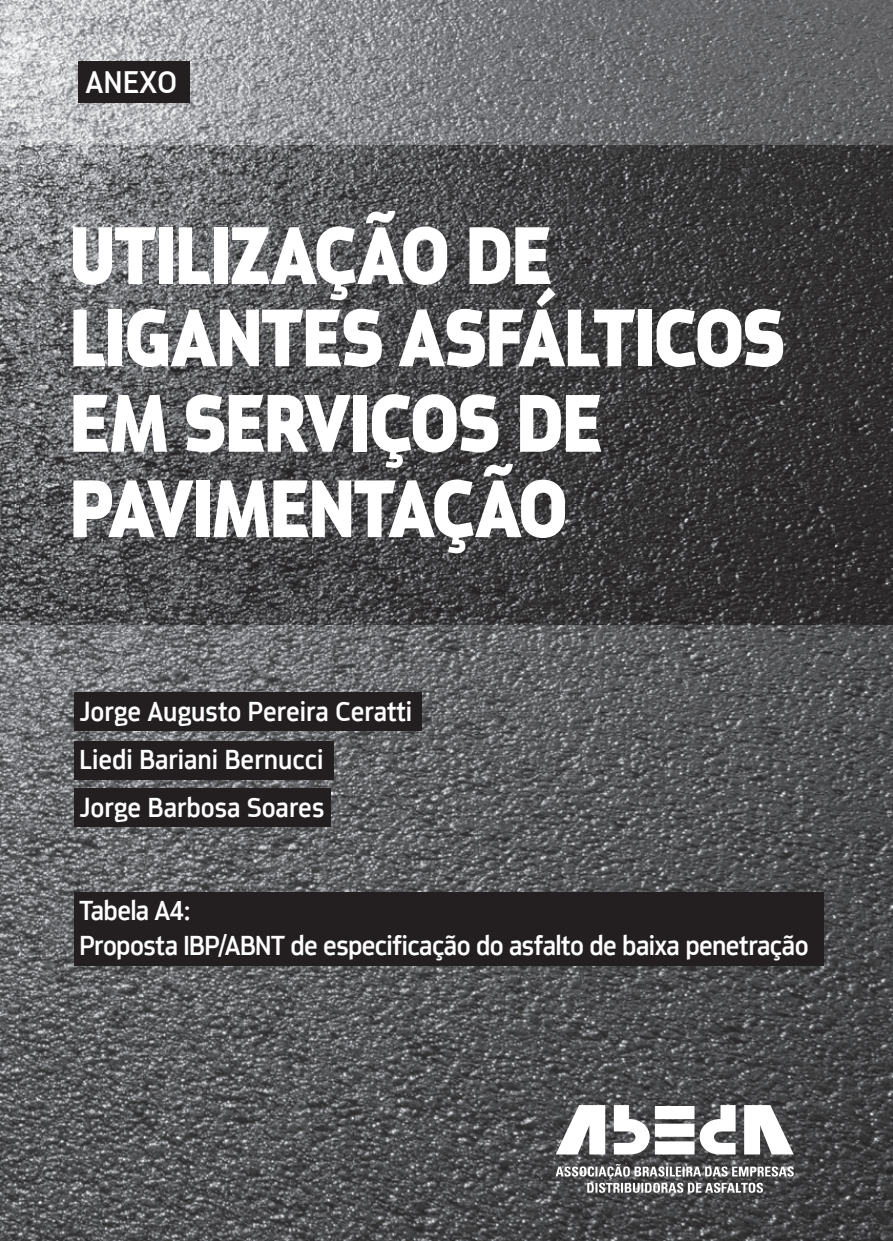
<style>
.page{position:relative;width:893px;height:1241px;background:#fff}
.page>*{position:absolute;margin:0;border:0;box-sizing:border-box;transform-origin:0 0}
.t1{font:800 86.62px/85.4px "Metroflex Uni";letter-spacing:-.015em;color:#fff}
.t2{font:500 33.25px "Metroflex Uni";letter-spacing:.02em;color:#fff}
.t3{font:500 29.22px/34.6px "Metroflex Uni";letter-spacing:-.02em;color:#fff}
.t4{font:500 29.22px/47.9px "Metroflex Uni";color:#fff}
</style>
<div class="page">
<img style="left:0;top:0;width:893px;height:1240px">
<img style="left:0;top:146px;width:893px;height:478px">
<svg style="left:614px;top:1104px;width:36px;height:50px"></svg>
<svg style="left:556px;top:1104px;width:49px;height:50px"></svg>
<svg style="left:744px;top:1104px;width:50px;height:50px"></svg>
<svg style="left:700px;top:1104px;width:36px;height:50px"></svg>
<div style="left:655px;top:1141px;width:39px;height:13px;background:#fff"></div>
<div style="left:655px;top:1123px;width:39px;height:13px;background:#fff"></div>
<div style="left:655px;top:1105px;width:39px;height:13px;background:#fff"></div>
<svg style="left:556px;top:1163px;width:238px;height:29px"></svg>
<div style="left:74px;top:692px;width:348px;height:39px;background:#231f20"></div>
<div style="left:74px;top:740px;width:260px;height:39px;background:#231f20"></div>
<div style="left:74px;top:788px;width:257px;height:38px;background:#231f20"></div>
<div style="left:74px;top:891px;width:749px;height:74px;background:#231f20"></div>
<div style="left:78px;top:61px;width:111px;height:42px;background:#231f20"></div>
<p class="t2" style="left:86px;top:62px;width:93px">ANEXO</p>
<h1 class="t1" style="left:69px;top:210px;width:483px">UTILIZAÇÃO DE</h1>
<h1 class="t1" style="left:69px;top:292px;width:717px">LIGANTES ASFÁLTICOS<br>EM SERVIÇOS DE</h1>
<h1 class="t1" style="left:69px;top:463px;width:500px">PAVIMENTAÇÃO</h1>
<p class="t4" style="left:80px;top:686px;width:334px">Jorge Augusto Pereira Ceratti<br>Liedi Bariani Bernucci<br>Jorge Barbosa Soares</p>
<p class="t3" style="left:80px;top:892px;width:731px">Tabela A4:<br>Proposta IBP/ABNT de especificação do asfalto de baixa penetração</p>
</div>
